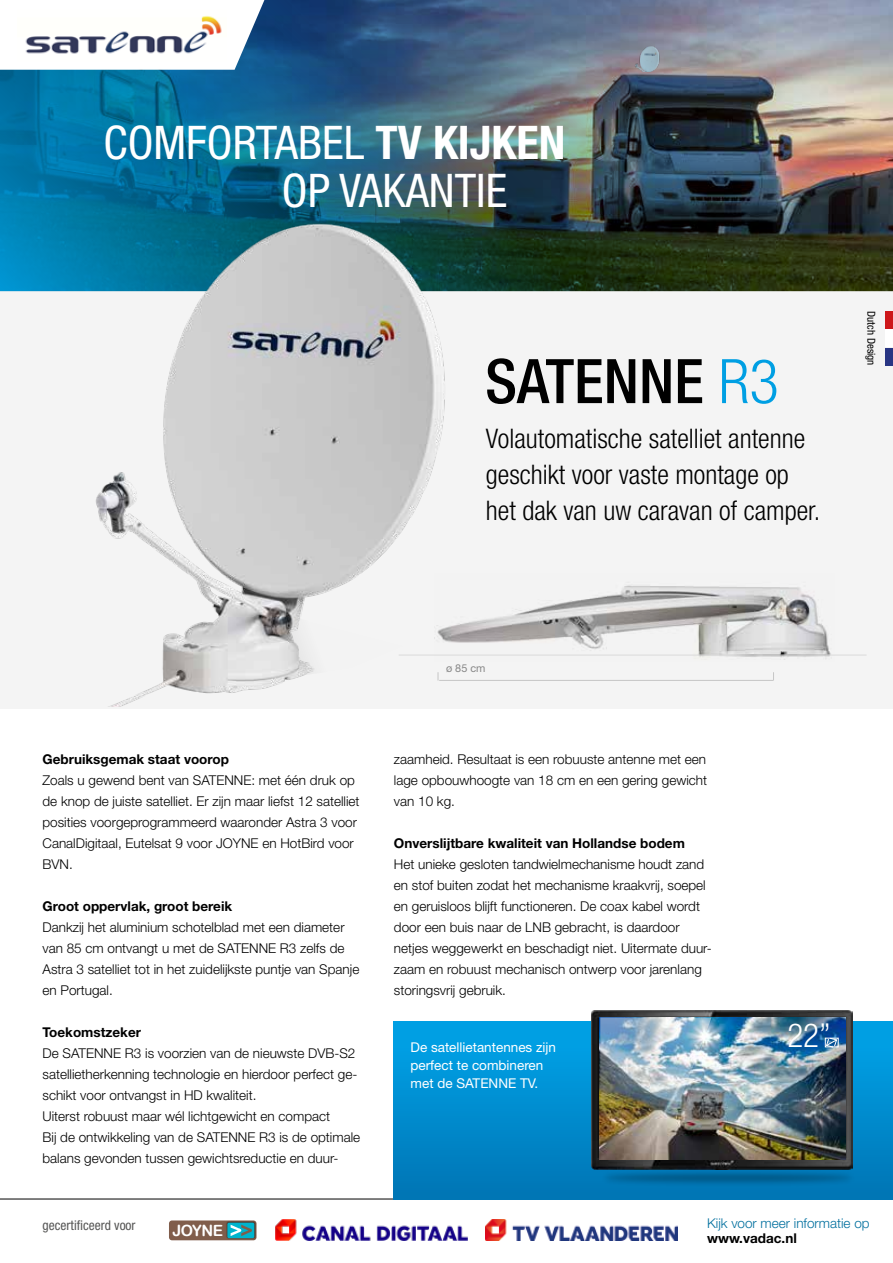
<style>
.page{position:relative;width:893px;height:1263px;background:#fff}
.page>*{position:absolute;margin:0;border:0;box-sizing:border-box;transform-origin:0 0}
.t1{font:500 condensed 61.5px "Helvetica Neue LT Std";color:#000}
.t2{font:condensed 46.5px/48px "Helvetica Neue LT Std";color:#fff}
.t3{font:300 condensed 33px "Helvetica Neue LT Std";color:#fff}
.t4{font:300 condensed 27px/36px "Helvetica Neue LT Std";color:#000}
.t5{font:15.45px "Arial Rounded MT Bold";letter-spacing:-.025em;color:#fff}
.t6{font:300 13.5px/21px "Helvetica Neue LT Std";color:#000}
.t7{font:700 13.5px "Helvetica Neue LT Std";color:#000}
.t8{font:13.5px/18px "Helvetica Neue LT Std";color:#fff}
.t9{font:300 13.5px "Helvetica Neue LT Std";color:#006f9e}
.t10{font:condensed 13.5px "Helvetica Neue LT Std";color:#575756}
.t11{font:condensed 10.95px "Helvetica Neue LT Std";color:#000}
.t12{font:10.8px "Helvetica Neue LT Std";color:#878787}
.s1{font-weight:700}
.s2{font-weight:300;color:#009fe3}
</style>
<div class="page">
<img style="left:584px;top:0;width:309px;height:292px">
<img style="left:0;top:0;width:584px;height:292px">
<svg style="left:0;top:0;width:264px;height:70px"></svg>
<img style="left:18px;top:10px;width:208px;height:51px">
<div style="left:0;top:292px;width:893px;height:417px;background:#f2f2f2"></div>
<img style="left:276px;top:1219px;width:192px;height:21px">
<img style="left:485px;top:1219px;width:193px;height:21px">
<div style="left:169px;top:1220px;width:87px;height:20px;background:#805d4b;border-radius:3px"></div>
<img style="left:226px;top:1221px;width:30px;height:19px">
<div style="left:227px;top:1223px;width:27px;height:15px;background:#00b4cd;border-radius:2px"></div>
<svg style="left:231px;top:1225px;width:21px;height:11px"></svg>
<hr style="left:0;top:1199px;width:893px;height:1px;background:#000">
<div style="left:394px;top:1022px;width:499px;height:177px;background:linear-gradient(to bottom,#00a4e9,#0075b5)"></div>
<div style="left:885px;top:311px;width:8px;height:18px;background:#cd171a"></div>
<div style="left:885px;top:330px;width:8px;height:17px;background:#fff"></div>
<div style="left:885px;top:348px;width:8px;height:18px;background:#283583"></div>
<img style="left:38px;top:204px;width:469px;height:502px">
<img style="left:435px;top:574px;width:397px;height:87px">
<div style="left:600px;top:1168px;width:256px;height:19px;background:#000;opacity:.3"></div>
<img style="left:592px;top:1011px;width:261px;height:158px">
<img style="left:711px;top:1017px;width:134px;height:142px">
<div style="left:825px;top:1038px;width:13px;height:9px;border:1px solid #fff"></div>
<svg style="left:826px;top:1038px;width:11px;height:9px"></svg>
<img style="left:600px;top:1017px;width:111px;height:142px">
<hr style="left:399px;top:655px;width:467px;height:1px;background:#dadada">
<hr style="left:439px;top:680px;width:334px;height:1px;background:#000">
<h2 class="t2" style="left:282px;top:118px;width:285px;text-indent:-178px">COMFORTABEL <span class="s1">TV KIJKEN<br></span>OP VAKANTIE</h2>
<h1 class="t1" style="left:485px;top:345px;width:295px">SATENNE <span class="s2">R3</span></h1>
<h3 class="t4" style="left:486px;top:420px;width:336px">Volautomatische satelliet antenne geschikt voor vaste montage op het dak van uw caravan of camper.</h3>
<p class="t11" style="left:878px;top:311px;width:56px;rotate:90deg">Dutch Design</p>
<p class="t7" style="left:43px;top:751px;width:188px">Gebruiksgemak staat voorop</p>
<p class="t6" style="left:43px;top:769px;width:319px">Zoals u gewend bent van SATENNE: met één druk op de knop de juiste satelliet. Er zijn maar liefst 12 satelliet posities voorgeprogrammeerd waaronder Astra 3 voor CanalDigitaal, Eutelsat 9 voor JOYNE en HotBird voor BVN.</p>
<p class="t7" style="left:43px;top:898px;width:191px">Groot oppervlak, groot bereik</p>
<p class="t6" style="left:43px;top:916px;width:318px">Dankzij het aluminium schotelblad met een diameter van 85 cm ontvangt u met de SATENNE R3 zelfs de Astra 3 satelliet tot in het zuidelijkste puntje van Spanje en Portugal.</p>
<p class="t7" style="left:43px;top:1024px;width:100px">Toekomstzeker</p>
<p class="t6" style="left:43px;top:1042px;width:319px">De SATENNE R3 is voorzien van de nieuwste DVB-S2 satellietherkenning technologie en hierdoor perfect ge&shy;schikt voor ontvangst in HD kwaliteit.<br>Uiterst robuust maar wél lichtgewicht en compact<br>Bij de ontwikkeling van de SATENNE R3 is de optimale balans gevonden tussen gewichtsreductie en duur-</p>
<p class="t12" style="left:446px;top:662px;width:41px">ø 85 cm</p>
<p class="t6" style="left:394px;top:748px;width:315px;text-align:justify">zaamheid. Resultaat is een robuuste antenne met een lage opbouwhoogte van 18 cm en een gering gewicht van 10 kg.</p>
<p class="t7" style="left:394px;top:835px;width:292px">Onverslijtbare kwaliteit van Hollandse bodem</p>
<p class="t6" style="left:394px;top:853px;width:319px">Het unieke gesloten tandwielmechanisme houdt zand en stof buiten zodat het mechanisme kraakvrij, soepel en geruisloos blijft functioneren. De coax kabel wordt door een buis naar de LNB gebracht, is daardoor netjes weggewerkt en beschadigt niet. Uitermate duur&shy;zaam en robuust mechanisch ontwerp voor jarenlang storingsvrij gebruik.</p>
<p class="t8" style="left:411px;top:1038px;width:147px">De satellietantennes zijn perfect te combineren met de SATENNE TV.</p>
<h3 class="t3" style="left:787px;top:1016px;width:45px">22”</h3>
<p class="t10" style="left:43px;top:1217px;width:95px">gecertificeerd voor</p>
<p class="t5" style="left:172px;top:1221px;width:52px">JOYNE</p>
<p class="t9" style="left:707px;top:1215px;width:164px">Kijk voor meer informatie op</p>
<p class="t7" style="left:707px;top:1230px;width:91px">www.vadac.nl</p>
</div>
